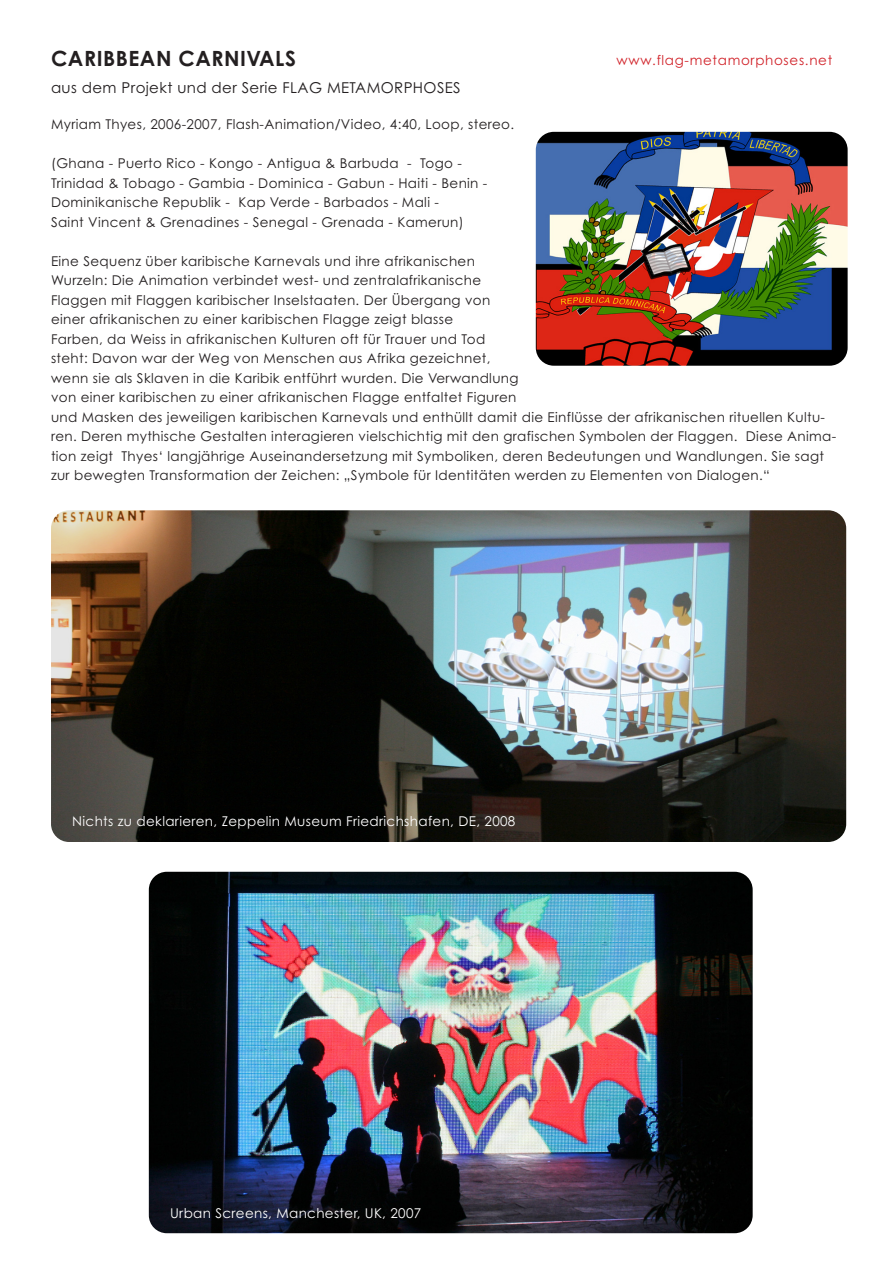
<style>
.page{position:relative;width:893px;height:1263px;background:#fff}
.page>*{position:absolute;margin:0;border:0;box-sizing:border-box;transform-origin:0 0}
.t1{font:700 21px "Century Gothic Pro";letter-spacing:.025em;color:#231f20}
.t2{font:15px "Century Gothic Pro";letter-spacing:.025em;color:#231f20}
.t3{font:13.5px/19.5px "Century Gothic Pro";letter-spacing:.025em;color:#231f20}
.t4{font:13.5px "Century Gothic Pro";letter-spacing:.025em;color:#fff}
.t5{font:13.5px "Century Gothic Pro";letter-spacing:.05em;color:#d1232a}
</style>
<div class="page">
<img style="left:149px;top:872px;width:604px;height:361px">
<img style="left:51px;top:510px;width:795px;height:332px">
<img style="left:536px;top:132px;width:312px;height:234px">
<p class="t1" style="left:51px;top:46px;width:246px">CARIBBEAN CARNIVALS</p>
<p class="t2" style="left:51px;top:79px;width:411px">aus dem Projekt und der Serie FLAG METAMORPHOSES</p>
<p class="t3" style="left:51px;top:114px;width:465px">Myriam Thyes, 2006-2007, Flash-Animation/Video, 4:40, Loop, stereo.</p>
<p class="t3" style="left:51px;top:153px;width:412px">(Ghana - Puerto Rico - Kongo - Antigua &amp; Barbuda - Togo -</p>
<p class="t3" style="left:51px;top:173px;width:438px">Trinidad &amp; Tobago - Gambia - Dominica - Gabun - Haiti - Benin -</p>
<p class="t3" style="left:51px;top:192px;width:389px">Dominikanische Republik - Kap Verde - Barbados - Mali -</p>
<p class="t3" style="left:51px;top:212px;width:414px">Saint Vincent &amp; Grenadines - Senegal - Grenada - Kamerun)</p>
<p class="t3" style="left:51px;top:251px;width:425px">Eine Sequenz über karibische Karnevals und ihre afrikanischen</p>
<p class="t3" style="left:51px;top:270px;width:432px">Wurzeln: Die Animation verbindet west- und zentralafrikanische</p>
<p class="t3" style="left:51px;top:290px;width:441px">Flaggen mit Flaggen karibischer Inselstaaten. Der Übergang von</p>
<p class="t3" style="left:51px;top:309px;width:404px">einer afrikanischen zu einer karibischen Flagge zeigt blasse</p>
<p class="t3" style="left:51px;top:329px;width:436px">Farben, da Weiss in afrikanischen Kulturen oft für Trauer und Tod</p>
<p class="t3" style="left:51px;top:348px;width:441px">steht: Davon war der Weg von Menschen aus Afrika gezeichnet,</p>
<p class="t3" style="left:51px;top:368px;width:469px">wenn sie als Sklaven in die Karibik entführt wurden. Die Verwandlung</p>
<p class="t3" style="left:51px;top:387px;width:467px">von einer karibischen zu einer afrikanischen Flagge entfaltet Figuren</p>
<p class="t3" style="left:51px;top:407px;width:787px">und Masken des jeweiligen karibischen Karnevals und enthüllt damit die Einflüsse der afrikanischen rituellen Kultu&shy;ren. Deren mythische Gestalten interagieren vielschichtig mit den grafischen Symbolen der Flaggen. Diese Anima&shy;tion zeigt Thyes‘ langjährige Auseinandersetzung mit Symboliken, deren Bedeutungen und Wandlungen. Sie sagt zur bewegten Transformation der Zeichen: „Symbole für Identitäten werden zu Elementen von Dialogen.“</p>
<p class="t5" style="left:617px;top:52px;width:217px">www.flag-metamorphoses.net</p>
<p class="t4" style="left:72px;top:813px;width:445px">Nichts zu deklarieren, Zeppelin Museum Friedrichshafen, DE, 2008</p>
<p class="t4" style="left:170px;top:1204px;width:253px">Urban Screens, Manchester, UK, 2007</p>
</div>
